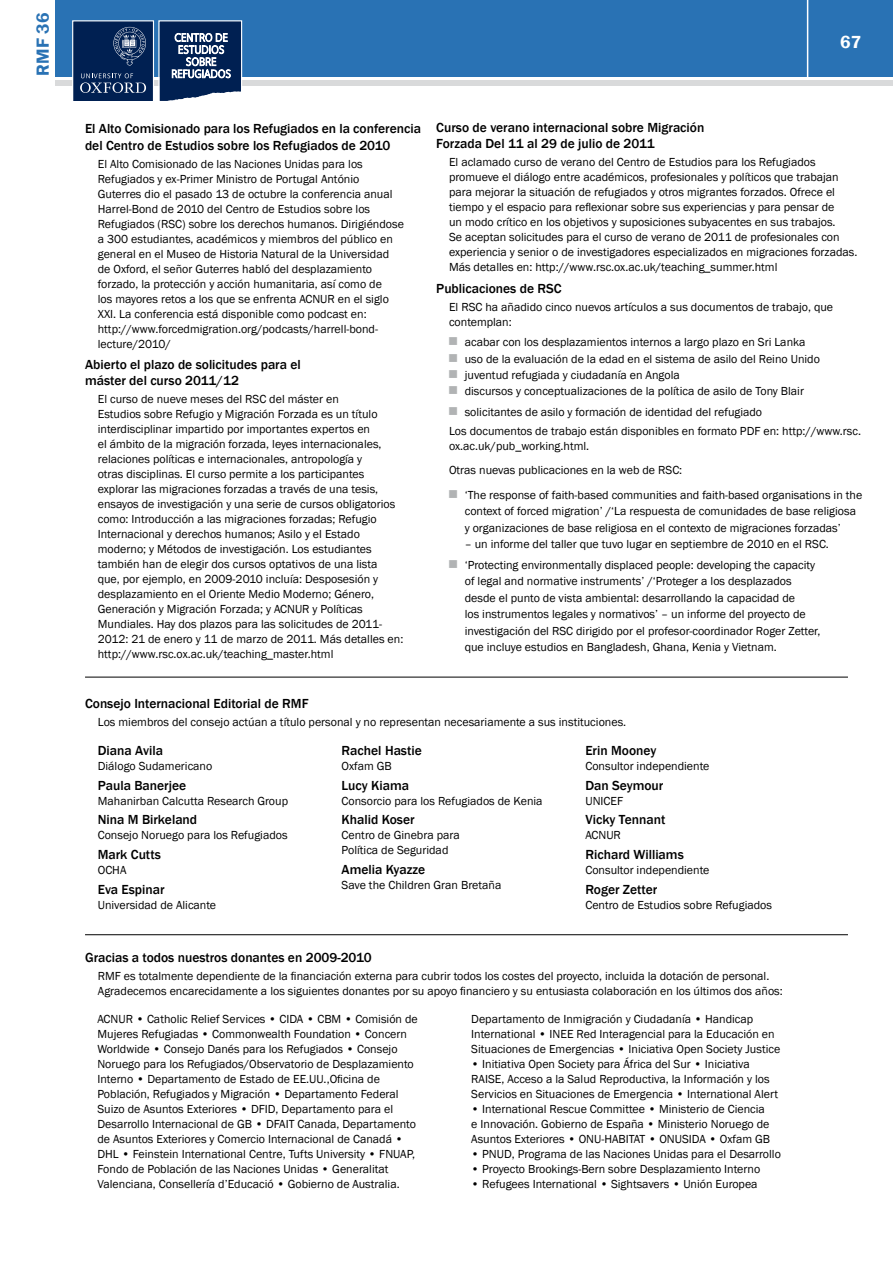
<style>
.page{position:relative;width:893px;height:1263px;background:#fff}
.page>*{position:absolute;margin:0;border:0;box-sizing:border-box;transform-origin:0 0}
.t1{font:600 18px "Franklin Gothic";color:#2972b4}
.t2{font:600 18px "Franklin Gothic";color:#fff}
.t3{font:500 13.5px/16.2px "Franklin Gothic";color:#000}
.t4{font:12px/15px "Franklin Gothic";color:#000}
</style>
<div class="page">
<div style="left:56px;top:0;width:837px;height:77px;background:#2972b4"></div>
<div style="left:56px;top:80px;width:837px;height:5px;background:#d9dadb"></div>
<hr style="left:807px;top:0;width:1px;height:78px;background:#fff">
<svg style="left:72px;top:20px;width:171px;height:81px"></svg>
<hr style="left:85px;top:677px;width:763px;height:1px;background:#000">
<hr style="left:85px;top:934px;width:763px;height:1px;background:#000">
<h1 class="t1" style="left:32px;top:76px;width:64px;rotate:-90deg">RMF 36</h1>
<h1 class="t2" style="left:840px;top:31px;width:23px">67</h1>
<p class="t3" style="left:85px;top:121px;width:337px">El Alto Comisionado para los Refugiados en la conferencia del Centro de Estudios sobre los Refugiados de 2010</p>
<p class="t4" style="left:98px;top:156px;width:308px">El Alto Comisionado de las Naciones Unidas para los Refugiados y ex-Primer Ministro de Portugal António Guterres dio el pasado 13 de octubre la conferencia anual Harrel-Bond de 2010 del Centro de Estudios sobre los Refugiados (RSC) sobre los derechos humanos. Dirigiéndose a 300 estudiantes, académicos y miembros del público en general en el Museo de Historia Natural de la Universidad de Oxford, el señor Guterres habló del desplazamiento forzado, la protección y acción humanitaria, así como de<br>los mayores retos a los que se enfrenta ACNUR en el siglo XXI. La conferencia está disponible como podcast en: http://www.forcedmigration.org/podcasts/harrell-bond&shy;lecture/2010/</p>
<p class="t3" style="left:85px;top:357px;width:217px">Abierto el plazo de solicitudes para el máster del curso 2011/12</p>
<p class="t4" style="left:98px;top:392px;width:307px">El curso de nueve meses del RSC del máster en<br>Estudios sobre Refugio y Migración Forzada es un título interdisciplinar impartido por importantes expertos en<br>el ámbito de la migración forzada, leyes internacionales, relaciones políticas e internacionales, antropología y<br>otras disciplinas. El curso permite a los participantes explorar las migraciones forzadas a través de una tesis, ensayos de investigación y una serie de cursos obligatorios como: Introducción a las migraciones forzadas; Refugio Internacional y derechos humanos; Asilo y el Estado moderno; y Métodos de investigación. Los estudiantes también han de elegir dos cursos optativos de una lista<br>que, por ejemplo, en 2009-2010 incluía: Desposesión y desplazamiento en el Oriente Medio Moderno; Género, Generación y Migración Forzada; y ACNUR y Políticas Mundiales. Hay dos plazos para las solicitudes de 2011- 2012: 21 de enero y 11 de marzo de 2011. Más detalles en: http://www.rsc.ox.ac.uk/teaching_master.html</p>
<p class="t3" style="left:436px;top:119px;width:270px">Curso de verano internacional sobre Migración<br>Forzada Del 11 al 29 de julio de 2011</p>
<p class="t4" style="left:449px;top:155px;width:410px">El aclamado curso de verano del Centro de Estudios para los Refugiados promueve el diálogo entre académicos, profesionales y políticos que trabajan para mejorar la situación de refugiados y otros migrantes forzados. Ofrece el tiempo y el espacio para reflexionar sobre sus experiencias y para pensar de<br>un modo crítico en los objetivos y suposiciones subyacentes en sus trabajos.<br>Se aceptan solicitudes para el curso de verano de 2011 de profesionales con experiencia y senior o de investigadores especializados en migraciones forzadas.<br>Más detalles en: http://www.rsc.ox.ac.uk/teaching_summer.html</p>
<p class="t3" style="left:436px;top:280px;width:127px">Publicaciones de RSC</p>
<p class="t4" style="left:449px;top:300px;width:386px">El RSC ha añadido cinco nuevos artículos a sus documentos de trabajo, que contemplan:</p>
<p class="t4" style="left:465px;top:334px;width:357px;line-height:16.2px">acabar con los desplazamientos internos a largo plazo en Sri Lanka uso de la evaluación de la edad en el sistema de asilo del Reino Unido juventud refugiada y ciudadanía en Angola<br>discursos y conceptualizaciones de la política de asilo de Tony Blair</p>
<p class="t4" style="left:449px;top:402px;width:414px;line-height:19.2px;text-indent:16px">solicitantes de asilo y formación de identidad del refugiado<br>Los documentos de trabajo están disponibles en formato PDF en: http://www.rsc.</p>
<p class="t4" style="left:449px;top:435px;width:235px;line-height:23.5px">ox.ac.uk/pub_working.html.<br>Otras nuevas publicaciones en la web de RSC:</p>
<p class="t4" style="left:465px;top:487px;width:399px;line-height:16.5px">‘The response of faith-based communities and faith-based organisations in the context of forced migration’ /‘La respuesta de comunidades de base religiosa y organizaciones de base religiosa en el contexto de migraciones forzadas’</p>
<p class="t4" style="left:465px;top:534px;width:366px;line-height:20.7px">– un informe del taller que tuvo lugar en septiembre de 2010 en el RSC. ‘Protecting environmentally displaced people: developing the capacity</p>
<p class="t4" style="left:465px;top:573px;width:357px;line-height:16.5px">of legal and normative instruments’ /‘Proteger a los desplazados desde el punto de vista ambiental: desarrollando la capacidad de<br>los instrumentos legales y normativos’ – un informe del proyecto de investigación del RSC dirigido por el profesor-coordinador Roger Zetter, que incluye estudios en Bangladesh, Ghana, Kenia y Vietnam.</p>
<p class="t3" style="left:85px;top:696px;width:225px">Consejo Internacional Editorial de RMF</p>
<p class="t4" style="left:98px;top:715px;width:530px">Los miembros del consejo actúan a título personal y no representan necesariamente a sus instituciones.</p>
<p class="t3" style="left:98px;top:742px;width:67px">Diana Avila</p>
<p class="t4" style="left:98px;top:758px;width:116px">Diálogo Sudamericano</p>
<p class="t3" style="left:98px;top:777px;width:90px">Paula Banerjee</p>
<p class="t4" style="left:98px;top:793px;width:192px">Mahanirban Calcutta Research Group</p>
<p class="t3" style="left:98px;top:812px;width:101px">Nina M Birkeland</p>
<p class="t4" style="left:98px;top:828px;width:191px">Consejo Noruego para los Refugiados</p>
<p class="t3" style="left:98px;top:847px;width:65px">Mark Cutts</p>
<p class="t4" style="left:98px;top:863px;width:30px">OCHA</p>
<p class="t3" style="left:98px;top:882px;width:68px">Eva Espinar</p>
<p class="t4" style="left:98px;top:898px;width:120px">Universidad de Alicante</p>
<p class="t3" style="left:342px;top:742px;width:82px">Rachel Hastie</p>
<p class="t4" style="left:342px;top:758px;width:52px">Oxfam GB</p>
<p class="t3" style="left:342px;top:777px;width:69px">Lucy Kiama</p>
<p class="t4" style="left:342px;top:793px;width:202px">Consorcio para los Refugiados de Kenia</p>
<p class="t3" style="left:342px;top:812px;width:74px">Khalid Koser</p>
<p class="t4" style="left:342px;top:828px;width:120px">Centro de Ginebra para<br>Política de Seguridad</p>
<p class="t3" style="left:342px;top:862px;width:85px">Amelia Kyazze</p>
<p class="t4" style="left:342px;top:878px;width:161px">Save the Children Gran Bretaña</p>
<p class="t3" style="left:585px;top:742px;width:72px">Erin Mooney</p>
<p class="t4" style="left:585px;top:758px;width:126px">Consultor independiente</p>
<p class="t3" style="left:585px;top:777px;width:79px">Dan Seymour</p>
<p class="t4" style="left:585px;top:793px;width:39px">UNICEF</p>
<p class="t3" style="left:585px;top:812px;width:81px">Vicky Tennant</p>
<p class="t4" style="left:585px;top:828px;width:37px">ACNUR</p>
<p class="t3" style="left:585px;top:847px;width:100px">Richard Williams</p>
<p class="t4" style="left:585px;top:863px;width:126px">Consultor independiente</p>
<p class="t3" style="left:585px;top:882px;width:73px">Roger Zetter</p>
<p class="t4" style="left:585px;top:898px;width:188px">Centro de Estudios sobre Refugiados</p>
<p class="t3" style="left:85px;top:949px;width:288px">Gracias a todos nuestros donantes en 2009-2010</p>
<p class="t4" style="left:98px;top:968px;width:686px">RMF es totalmente dependiente de la financiación externa para cubrir todos los costes del proyecto, incluida la dotación de personal.<br>Agradecemos encarecidamente a los siguientes donantes por su apoyo financiero y su entusiasta colaboración en los últimos dos años:</p>
<p class="t4" style="left:97px;top:1012px;width:322px">ACNUR • Catholic Relief Services • CIDA • CBM • Comisión de Mujeres Refugiadas • Commonwealth Foundation • Concern Worldwide • Consejo Danés para los Refugiados • Consejo Noruego para los Refugiados/Observatorio de Desplazamiento Interno • Departamento de Estado de EE.UU.,Oficina de Población, Refugiados y Migración • Departamento Federal Suizo de Asuntos Exteriores • DFID, Departamento para el Desarrollo Internacional de GB • DFAIT Canada, Departamento de Asuntos Exteriores y Comercio Internacional de Canadá • DHL • Feinstein International Centre, Tufts University • FNUAP, Fondo de Población de las Naciones Unidas • Generalitat Valenciana, Consellería d’Educació • Gobierno de Australia.</p>
<p class="t4" style="left:471px;top:1012px;width:311px">Departamento de Inmigración y Ciudadanía • Handicap<br>International • INEE Red Interagencial para la Educación en<br>Situaciones de Emergencias • Iniciativa Open Society Justice</p>
<p class="t4" style="left:471px;top:1057px;width:308px">• Initiativa Open Society para África del Sur • Iniciativa<br>RAISE, Acceso a la Salud Reproductiva, la Información y los<br>Servicios en Situaciones de Emergencia • International Alert</p>
<p class="t4" style="left:471px;top:1102px;width:300px">• International Rescue Committee • Ministerio de Ciencia e Innovación. Gobierno de España • Ministerio Noruego de<br>Asuntos Exteriores • ONU-HABITAT • ONUSIDA • Oxfam GB</p>
<p class="t4" style="left:471px;top:1147px;width:311px">• PNUD, Programa de las Naciones Unidas para el Desarrollo</p>
<p class="t4" style="left:471px;top:1162px;width:290px">• Proyecto Brookings-Bern sobre Desplazamiento Interno</p>
<p class="t4" style="left:471px;top:1177px;width:288px">• Refugees International • Sightsavers • Unión Europea</p>
</div>
